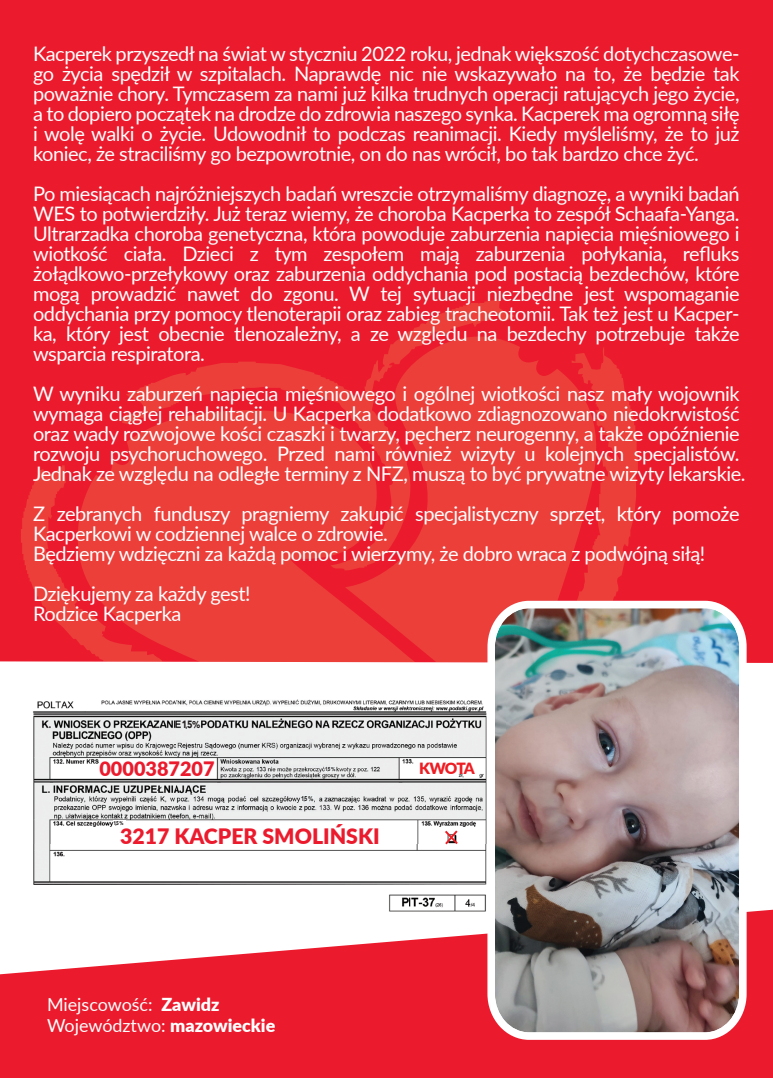
<style>
.page{position:relative;width:773px;height:1078px;background:#fff}
.page>*{position:absolute;margin:0;border:0;box-sizing:border-box;transform-origin:0 0}
.t1{font:900 21.25px "Lato";color:#eb1b2d}
.t2{font:20px/20px "Lato";letter-spacing:-.025em;color:#fff}
.t3{font:900 19.75px "Lato";color:#eb1b2d}
.t4{font:18px/21.5px "Lato";color:#fff}
.t5{font:900 15.5px "Lato";letter-spacing:-.07em;color:#ee1d23}
.t6{font:700 10.5px "Avenir Next LT Pro";color:#231f20;scale:.81 1}
.t7{font:700 7px "Arial";color:#231f20;scale:.81 1}
.t8{font:700 5.75px "Arial";color:#231f20;scale:.81 1}
.t9{font:700 5.5px "Avenir Next LT Pro";color:#231f20;scale:.81 1}
.s1{font-size:8.25px}
.s2{font-size:9.75px}
.s3{font-size:4.5px}
.s4{font-size:5.5px}
.s5{font-size:6.5px}
.s6{font-weight:900}
</style>
<div class="page">
<div style="left:0;top:0;width:772px;height:785px;background:#eb1b2d"></div>
<svg style="left:21px;top:299px;width:616px;height:362px;fill:#eb3d39"></svg>
<svg style="left:78px;top:410px;width:337px;height:251px;fill:#ec3f3a"></svg>
<div style="left:0;top:661px;width:772px;height:124px;background:#fff"></div>
<svg style="left:0;top:909px;width:772px;height:168px;fill:#eb1b2d"></svg>
<img style="left:487px;top:600px;width:259px;height:439px">
<img style="left:22px;top:697px;width:483px;height:220px">
<div style="left:182px;top:720px;width:18px;height:9px;background:#edf1f2"></div>
<svg style="left:445px;top:830px;width:12px;height:14px"></svg>
<div style="left:301px;top:795px;width:12px;height:7px;background:#eef2f2"></div>
<div style="left:325px;top:766px;width:10px;height:5px;background:#eef2f2"></div>
<div style="left:114px;top:820px;width:12px;height:7px;background:#fff"></div>
<p class="t2" style="left:33px;top:43px;width:708px;text-align:justify">Kacperek przyszedł na świat w styczniu 2022 roku, jednak większość dotychczasowe&shy;go życia spędził w szpitalach. Naprawdę nic nie wskazywało na to, że będzie tak poważnie chory. Tymczasem za nami już kilka trudnych operacji ratujących jego życie, a to dopiero początek na drodze do zdrowia naszego synka. Kacperek ma ogromną siłę i wolę walki o życie. Udowodnił to podczas reanimacji. Kiedy myśleliśmy, że to już koniec, że straciliśmy go bezpowrotnie, on do nas wrócił, bo tak bardzo chce żyć.</p>
<p class="t2" style="left:33px;top:183px;width:708px;text-align:justify">Po miesiącach najróżniejszych badań wreszcie otrzymaliśmy diagnozę, a wyniki badań WES to potwierdziły. Już teraz wiemy, że choroba Kacperka to zespół Schaafa-Yanga.<br>Ultrarzadka choroba genetyczna, która powoduje zaburzenia napięcia mięśniowego i wiotkość ciała. Dzieci z tym zespołem mają zaburzenia połykania, refluks żołądkowo-przełykowy oraz zaburzenia oddychania pod postacią bezdechów, które mogą prowadzić nawet do zgonu. W tej sytuacji niezbędne jest wspomaganie oddychania przy pomocy tlenoterapii oraz zabieg tracheotomii. Tak też jest u Kacper&shy;ka, który jest obecnie tlenozależny, a ze względu na bezdechy potrzebuje także wsparcia respiratora.</p>
<p class="t2" style="left:33px;top:383px;width:714px">W wyniku zaburzeń napięcia mięśniowego i ogólnej wiotkości nasz mały wojownik wymaga ciągłej rehabilitacji. U Kacperka dodatkowo zdiagnozowano niedokrwistość oraz wady rozwojowe kości czaszki i twarzy, pęcherz neurogenny, a także opóźnienie rozwoju psychoruchowego. Przed nami również wizyty u kolejnych specjalistów.<br>Jednak ze względu na odległe terminy z NFZ, muszą to być prywatne wizyty lekarskie.</p>
<p class="t2" style="left:33px;top:503px;width:708px">Z zebranych funduszy pragniemy zakupić specjalistyczny sprzęt, który pomoże<br>Kacperkowi w codziennej walce o zdrowie.<br>Będziemy wdzięczni za każdą pomoc i wierzymy, że dobro wraca z podwójną siłą!</p>
<p class="t2" style="left:33px;top:583px;width:219px">Dziękujemy za każdy gest!<br>Rodzice Kacperka</p>
<p class="t6" style="left:182px;top:718px;width:25px">1 5<span class="s1">,</span> <span class="s2">%</span></p>
<p class="t3" style="left:99px;top:754px;width:117px">0000387207</p>
<p class="t5" style="left:419px;top:756px;width:57px">KWOTA</p>
<p class="t8" style="left:325px;top:764px;width:14px">1 5<span class="s3">,</span> <span class="s4">%</span></p>
<p class="t7" style="left:301px;top:793px;width:17px">1 5<span class="s4">,</span> <span class="s5">%</span></p>
<p class="t9" style="left:113px;top:819px;width:14px">1 5, %</p>
<p class="t1" style="left:120px;top:820px;width:261px">3217 KACPER SMOLIŃSKI</p>
<p class="t4" style="left:47px;top:992px;width:230px">Miejscowość: <span class="s6">Zawidz<br></span>Województwo: <span class="s6">mazowieckie</span></p>
</div>
